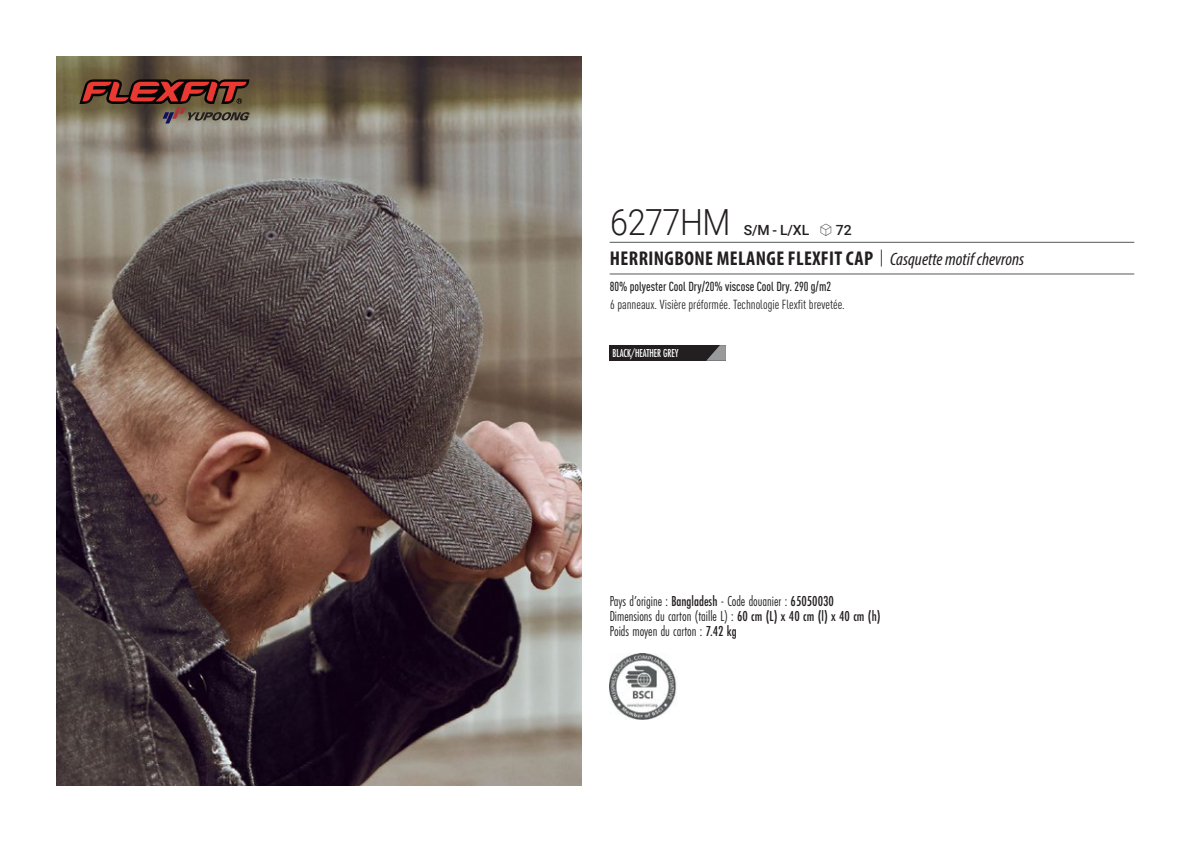
<style>
.page{position:relative;width:1191px;height:842px;background:#fff}
.page>*{position:absolute;margin:0;border:0;box-sizing:border-box;transform-origin:0 0}
.t1{font:300 36px "Roboto";letter-spacing:-.015em;color:#231f20;scale:.9 1}
.t2{font:700 condensed 20px "Myriad Pro";letter-spacing:.02em;color:#231f20}
.t3{font:15px "Futura PT Cond";color:#231f20;scale:.95 1}
.t4{font:500 14px "Roboto";color:#231f20}
.t5{font:condensed 13px "DIN Pro";color:#231f20}
.grammage_2020{font:500 condensed 13px "DIN Pro";color:#231f20;scale:.95 1}
.Coloris_nuancier_bla{font:500 12px "Futura PT Cond";letter-spacing:-.01em;color:#fff;scale:.9 1}
.s1{font-family:"Linotype Shapeshifter";font-weight:400;font-size:16px}
.s2{font-family:"Roboto Condensed";font-weight:300;font-stretch:normal}
.s3{font-family:"Myriad Variable Concept";font-weight:400;font-style:italic;font-stretch:normal;font-size:18px}
.s4{font-weight:500}
</style>
<div class="page">
<img style="left:57px;top:57px;width:524px;height:728px">
<svg style="left:79px;top:79px;width:170px;height:45px;background:#6f4436"></svg>
<div style="left:609px;top:345px;width:117px;height:16px;background:#231f20"></div>
<svg style="left:706px;top:345px;width:20px;height:16px"></svg>
<img style="left:609px;top:654px;width:68px;height:66px">
<hr style="left:609px;top:242px;width:525px;height:1px;background:#57585a">
<hr style="left:609px;top:274px;width:525px;height:1px;background:#57585a">
<p class="t1" style="left:610px;top:197px;width:135px">6277HM</p>
<p class="t4" style="left:744px;top:220px;width:110px">S/M - L/XL <span class="s1">S</span> 72</p>
<p class="t2" style="left:610px;top:246px;width:416px">HERRINGBONE MELANGE FLEXFIT CAP <span class="s2">|</span> <span class="s3">Casquette motif chevrons</span></p>
<p class="grammage_2020" style="left:609px;top:277px;width:234px">80% polyester Cool Dry/20% viscose Cool Dry. 290 g/m2</p>
<p class="t5" style="left:610px;top:295px;width:236px">6 panneaux. Visière préformée. Technologie Flexfit brevetée.</p>
<p class="Coloris_nuancier_bla" style="left:612px;top:346px;width:75px">BLACK/HEATHER GREY</p>
<p class="t3" style="left:609px;top:592px;width:237px">Pays d’origine : <span class="s4">Bangladesh</span> - Code douanier : <span class="s4">65050030</span></p>
<p class="t3" style="left:609px;top:607px;width:287px">Dimensions du carton (taille L) : <span class="s4">60 cm (L) x 40 cm (l) x 40 cm (h)</span></p>
<p class="t3" style="left:609px;top:622px;width:135px">Poids moyen du carton : <span class="s4">7.42 kg</span></p>
</div>
